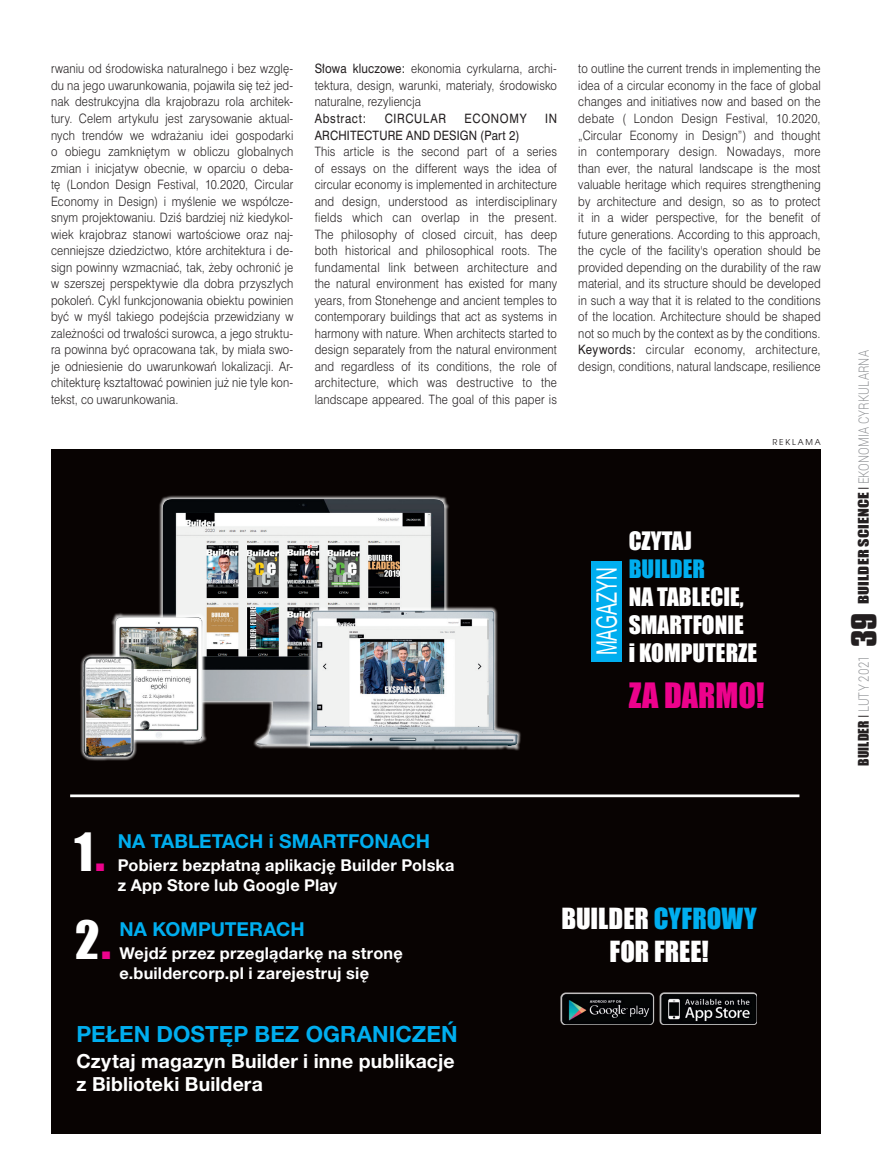
<style>
.page{position:relative;width:893px;height:1170px;background:#fff}
.page>*{position:absolute;margin:0;border:0;box-sizing:border-box;transform-origin:0 0}
.t1{font:48.45px "Impact";color:#fff}
.t2{font:32.1px "Impact";color:#ed028c}
.t3{font:28.2px "Arial Narrow";color:#fff;scale:.77 1}
.t4{font:26.7px/32.1px "Impact";letter-spacing:.005em;color:#fff;text-align:center}
.t5{font:23.4px "Impact";color:#fff}
.t6{font:23.4px "Impact";color:#00aeef}
.t7{font:700 22.35px "Helvetica Neue LT Pro";letter-spacing:.005em;color:#00aeef}
.t8{font:700 19.5px/23.4px "Helvetica Neue LT Pro";letter-spacing:.005em;color:#fff}
.t9{font:700 19.2px "Helvetica Neue LT Pro";color:#00aeef}
.t10{font:700 16.35px/19.6px "Helvetica Neue LT Pro";letter-spacing:.01em;color:#fff}
.t11{font:300 14.25px "Roboto";letter-spacing:.005em;color:#939598;scale:.8 1}
.ABSTRAKT_ANGIELSKI{font:12px/16.5px "Swis 721 Lt PL";letter-spacing:.015em;color:#231f20;text-align:justify;scale:.89 1}
.ABSTRAKT_POLSKI{font:12px/16.5px "Swis 721 Lt PL";letter-spacing:.015em;color:#231f20;text-align:justify;scale:.89 1}
.ABSTRAKT_ANGIELSKI-2{font:12px "Swis 721 PL";letter-spacing:.015em;color:#231f20;scale:.89 1}
.ABSTRAKT_ANGIELSKI-3{font:12px "Swis 721 PL";letter-spacing:.045em;color:#231f20;scale:.89 1}
.ABSTRAKT_ANGIELSKI-4{font:12px "Swis 721 PL";letter-spacing:.065em;color:#231f20;scale:.89 1}
.REKLAMA{font:9px "Avant Gar Got Itc TEE";letter-spacing:.2em;color:#231f20}
.s1{font-family:"Swis 721 PL"}
.s2{font-family:"Helvetica Neue LT Pro";font-weight:700;color:#ed028c}
.s3{color:#00aeef}
.s4{font-family:"Impact";font-weight:400;font-size:13.5px;color:#231f20}
.s5{font-family:"Swis 721 Lt PL";font-weight:400;font-size:13.5px;color:#231f20}
.s6{font-family:"Compacta PL";font-weight:700;font-size:30px;color:#231f20}
</style>
<div class="page">
<div style="left:51px;top:449px;width:770px;height:684px;background:#080302"></div>
<div style="left:591px;top:561px;width:30px;height:100px;background:#00aeef"></div>
<img style="left:159px;top:495px;width:290px;height:254px">
<div style="left:306px;top:606px;width:216px;height:145px;background:#fff;opacity:.75"></div>
<img style="left:310px;top:607px;width:212px;height:144px">
<img style="left:111px;top:610px;width:107px;height:137px">
<img style="left:80px;top:653px;width:61px;height:108px">
<hr style="left:70px;top:794px;width:729px;height:3px;background:#fff">
<img style="left:560px;top:992px;width:197px;height:33px">
<p class="ABSTRAKT_POLSKI" style="left:51px;top:60px;width:274px">rwaniu od środowiska naturalnego i bez wzglę&shy;du na jego uwarunkowania, pojawiła się też jed&shy;nak destrukcyjna dla krajobrazu rola architek&shy;tury. Celem artykułu jest zarysowanie aktual&shy;nych trendów we wdrażaniu idei gospodarki o obiegu zamkniętym w obliczu globalnych zmian i inicjatyw obecnie, w oparciu o deba&shy;tę (London Design Festival, 10.2020, Circular Economy in Design) i myślenie we współcze&shy;snym projektowaniu. Dziś bardziej niż kiedykol&shy;wiek krajobraz stanowi wartościowe oraz naj&shy;cenniejsze dziedzictwo, które architektura i de&shy;sign powinny wzmacniać, tak, żeby ochronić je w szerszej perspektywie dla dobra przyszłych pokoleń. Cykl funkcjonowania obiektu powinien być w myśl takiego podejścia przewidziany w zależności od trwałości surowca, a jego struktu&shy;ra powinna być opracowana tak, by miała swo&shy;je odniesienie do uwarunkowań lokalizacji. Ar&shy;chitekturę kształtować powinien już nie tyle kon&shy;tekst, co uwarunkowania.</p>
<p class="ABSTRAKT_POLSKI" style="left:315px;top:60px;width:274px"><span class="s1">Słowa kluczowe:</span> ekonomia cyrkularna, archi&shy;tektura, design, warunki, materiały, środowisko naturalne, rezyliencja</p>
<p class="ABSTRAKT_ANGIELSKI-4" style="left:315px;top:110px;width:60px">Abstract:</p>
<p class="ABSTRAKT_ANGIELSKI-3" style="left:385px;top:110px;width:70px">CIRCULAR</p>
<p class="ABSTRAKT_ANGIELSKI-3" style="left:465px;top:110px;width:71px">ECONOMY</p>
<p class="ABSTRAKT_ANGIELSKI-3" style="left:545px;top:110px;width:15px">IN</p>
<p class="ABSTRAKT_ANGIELSKI-2" style="left:315px;top:127px;width:232px">ARCHITECTURE AND DESIGN (Part 2)</p>
<p class="ABSTRAKT_ANGIELSKI" style="left:315px;top:143px;width:274px">This article is the second part of a series of essays on the different ways the idea of circular economy is implemented in architecture and design, understood as interdisciplinary fields which can overlap in the present.<br>The philosophy of closed circuit, has deep both historical and philosophical roots. The fundamental link between architecture and the natural environment has existed for many years, from Stonehenge and ancient temples to contemporary buildings that act as systems in harmony with nature. When architects started to design separately from the natural environment and regardless of its conditions, the role of architecture, which was destructive to the landscape appeared. The goal of this paper is</p>
<p class="ABSTRAKT_ANGIELSKI" style="left:578px;top:60px;width:274px">to outline the current trends in implementing the idea of a circular economy in the face of global changes and initiatives now and based on the debate ( London Design Festival, 10.2020, „Circular Economy in Design”) and thought in contemporary design. Nowadays, more than ever, the natural landscape is the most valuable heritage which requires strengthening by architecture and design, so as to protect it in a wider perspective, for the benefit of future generations. According to this approach, the cycle of the facility's operation should be provided depending on the durability of the raw material, and its structure should be developed in such a way that it is related to the conditions of the location. Architecture should be shaped not so much by the context as by the conditions.</p>
<p class="ABSTRAKT_ANGIELSKI" style="left:578px;top:341px;width:274px"><span class="s1">Keywords:</span> circular economy, architecture, design, conditions, natural landscape, resilience</p>
<p class="REKLAMA" style="left:772px;top:437px;width:50px">REKLAMA</p>
<p class="t3" style="left:586px;top:655px;width:116px;rotate:-90deg">MAGAZYN</p>
<p class="t5" style="left:629px;top:523px;width:65px">CZYTAJ</p>
<p class="t6" style="left:629px;top:551px;width:78px">BUILDER</p>
<p class="t5" style="left:629px;top:579px;width:116px">NA TABLECIE,</p>
<p class="t5" style="left:629px;top:607px;width:117px">SMARTFONIE</p>
<p class="t5" style="left:629px;top:635px;width:130px">i KOMPUTERZE</p>
<p class="t2" style="left:629px;top:670px;width:137px">ZA DARMO!</p>
<p class="t1" style="left:75px;top:814px;width:34px">1<span class="s2">.</span></p>
<p class="t9" style="left:118px;top:829px;width:314px">NA TABLETACH i SMARTFONACH</p>
<p class="t10" style="left:118px;top:855px;width:338px">Pobierz bezpłatną aplikację Builder Polska z App Store lub Google Play</p>
<p class="t1" style="left:75px;top:902px;width:39px">2<span class="s2">.</span></p>
<p class="t9" style="left:120px;top:917px;width:187px">NA KOMPUTERACH</p>
<p class="t10" style="left:120px;top:943px;width:285px">Wejdź przez przeglądarkę na stronę e.buildercorp.pl i zarejestruj się</p>
<p class="t7" style="left:77px;top:1019px;width:383px">PEŁEN DOSTĘP BEZ OGRANICZEŃ</p>
<p class="t8" style="left:77px;top:1048px;width:380px">Czytaj magazyn Builder i inne publikacje z Biblioteki Buildera</p>
<p class="t4" style="left:561px;top:902px;width:197px">BUILDER <span class="s3">CYFROWY<br></span>FOR FREE!</p>
<p class="t11" style="left:854px;top:604px;width:319px;rotate:-90deg"><span class="s4">BUILDER SCIENCE</span> <span class="s5">I</span> EKONOMIA CYRKULARNA</p>
<p class="t11" style="left:854px;top:765px;width:192px;rotate:-90deg"><span class="s4">BUILDER</span> <span class="s5">I</span> LUTY 2021 <span class="s6">39</span></p>
</div>
